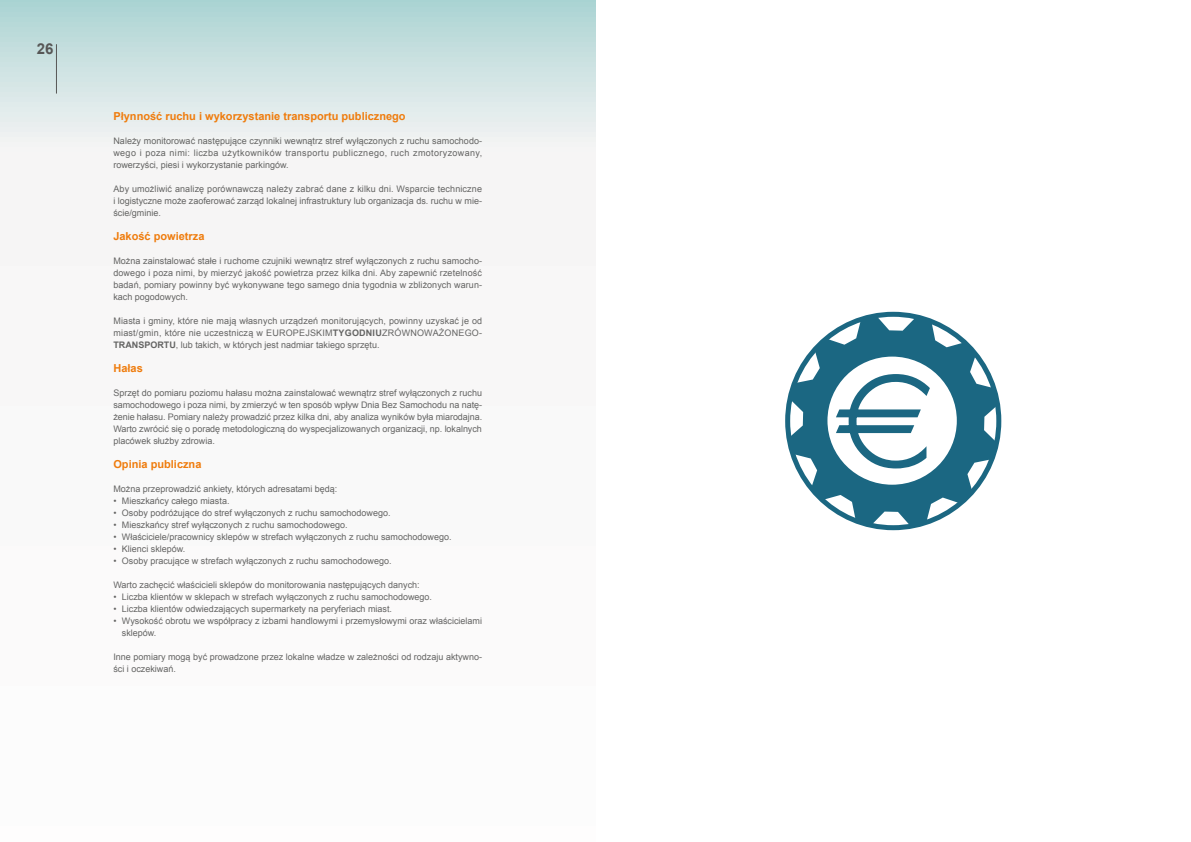
<style>
.page{position:relative;width:1191px;height:842px;background:#fff}
.page>*{position:absolute;margin:0;border:0;box-sizing:border-box;transform-origin:0 0}
.t1{font:700 15px "Arial";color:#575756}
.t2{font:700 11px "Arial";color:#ef7c0d}
.t3{font:9px/12px "Arial";color:#646463;text-align:justify}
.s1{font-weight:700}
</style>
<div class="page">
<svg style="left:0;top:0;width:596px;height:147px;background:#cfe3e3"></svg>
<svg style="left:788px;top:316px;width:210px;height:210px;fill:#1b6782"></svg>
<svg style="left:836px;top:374px;width:94px;height:94px"></svg>
<hr style="left:56px;top:44px;width:1px;height:50px;background:#575756">
<h1 class="t1" style="left:37px;top:39px;width:18px">26</h1>
<p class="t2" style="left:113px;top:109px;width:294px">Płynność ruchu i wykorzystanie transportu publicznego</p>
<p class="t3" style="left:113px;top:135px;width:370px">Należy monitorować następujące czynniki wewnątrz stref wyłączonych z ruchu samochodo&shy;wego i poza nimi: liczba użytkowników transportu publicznego, ruch zmotoryzowany, rowerzyści, piesi i wykorzystanie parkingów.</p>
<p class="t3" style="left:113px;top:183px;width:370px">Aby umożliwić analizę porównawczą należy zabrać dane z kilku dni. Wsparcie techniczne i logistyczne może zaoferować zarząd lokalnej infrastruktury lub organizacja ds. ruchu w mie&shy;ście/gminie.</p>
<p class="t2" style="left:113px;top:229px;width:93px">Jakość powietrza</p>
<p class="t3" style="left:113px;top:255px;width:370px">Można zainstalować stałe i ruchome czujniki wewnątrz stref wyłączonych z ruchu samocho&shy;dowego i poza nimi, by mierzyć jakość powietrza przez kilka dni. Aby zapewnić rzetelność badań, pomiary powinny być wykonywane tego samego dnia tygodnia w zbliżonych warun&shy;kach pogodowych.</p>
<p class="t3" style="left:113px;top:315px;width:370px">Miasta i gminy, które nie mają własnych urządzeń monitorujących, powinny uzyskać je od miast/gmin, które nie uczestniczą w EUROPEJSKIM<span class="s1">TYGODNIU</span>ZRÓWNOWAŻONEGO-<span class="s1">TRANSPORTU</span>, lub takich, w których jest nadmiar takiego sprzętu.</p>
<p class="t2" style="left:113px;top:361px;width:31px">Hałas</p>
<p class="t3" style="left:113px;top:387px;width:370px">Sprzęt do pomiaru poziomu hałasu można zainstalować wewnątrz stref wyłączonych z ruchu samochodowego i poza nimi, by zmierzyć w ten sposób wpływ Dnia Bez Samochodu na natę&shy;żenie hałasu. Pomiary należy prowadzić przez kilka dni, aby analiza wyników była miarodajna.<br>Warto zwrócić się o poradę metodologiczną do wyspecjalizowanych organizacji, np. lokalnych placówek służby zdrowia.</p>
<p class="t2" style="left:113px;top:457px;width:90px">Opinia publiczna</p>
<p class="t3" style="left:113px;top:483px;width:225px">Można przeprowadzić ankiety, których adresatami będą:</p>
<p class="t3" style="left:113px;top:495px;width:118px">• Mieszkańcy całego miasta.</p>
<p class="t3" style="left:113px;top:507px;width:279px">• Osoby podróżujące do stref wyłączonych z ruchu samochodowego.</p>
<p class="t3" style="left:113px;top:519px;width:236px">• Mieszkańcy stref wyłączonych z ruchu samochodowego.</p>
<p class="t3" style="left:113px;top:531px;width:340px">• Właściciele/pracownicy sklepów w strefach wyłączonych z ruchu samochodowego.</p>
<p class="t3" style="left:113px;top:543px;width:74px">• Klienci sklepów.</p>
<p class="t3" style="left:113px;top:555px;width:280px">• Osoby pracujące w strefach wyłączonych z ruchu samochodowego.</p>
<p class="t3" style="left:113px;top:579px;width:308px">Warto zachęcić właścicieli sklepów do monitorowania następujących danych:</p>
<p class="t3" style="left:113px;top:591px;width:320px">• Liczba klientów w sklepach w strefach wyłączonych z ruchu samochodowego.</p>
<p class="t3" style="left:113px;top:603px;width:280px">• Liczba klientów odwiedzających supermarkety na peryferiach miast.</p>
<p class="t3" style="left:122px;top:615px;width:361px;text-indent:-9px">• Wysokość obrotu we współpracy z izbami handlowymi i przemysłowymi oraz właścicielami sklepów.</p>
<p class="t3" style="left:113px;top:651px;width:370px">Inne pomiary mogą być prowadzone przez lokalne władze w zależności od rodzaju aktywno&shy;ści i oczekiwań.</p>
</div>
